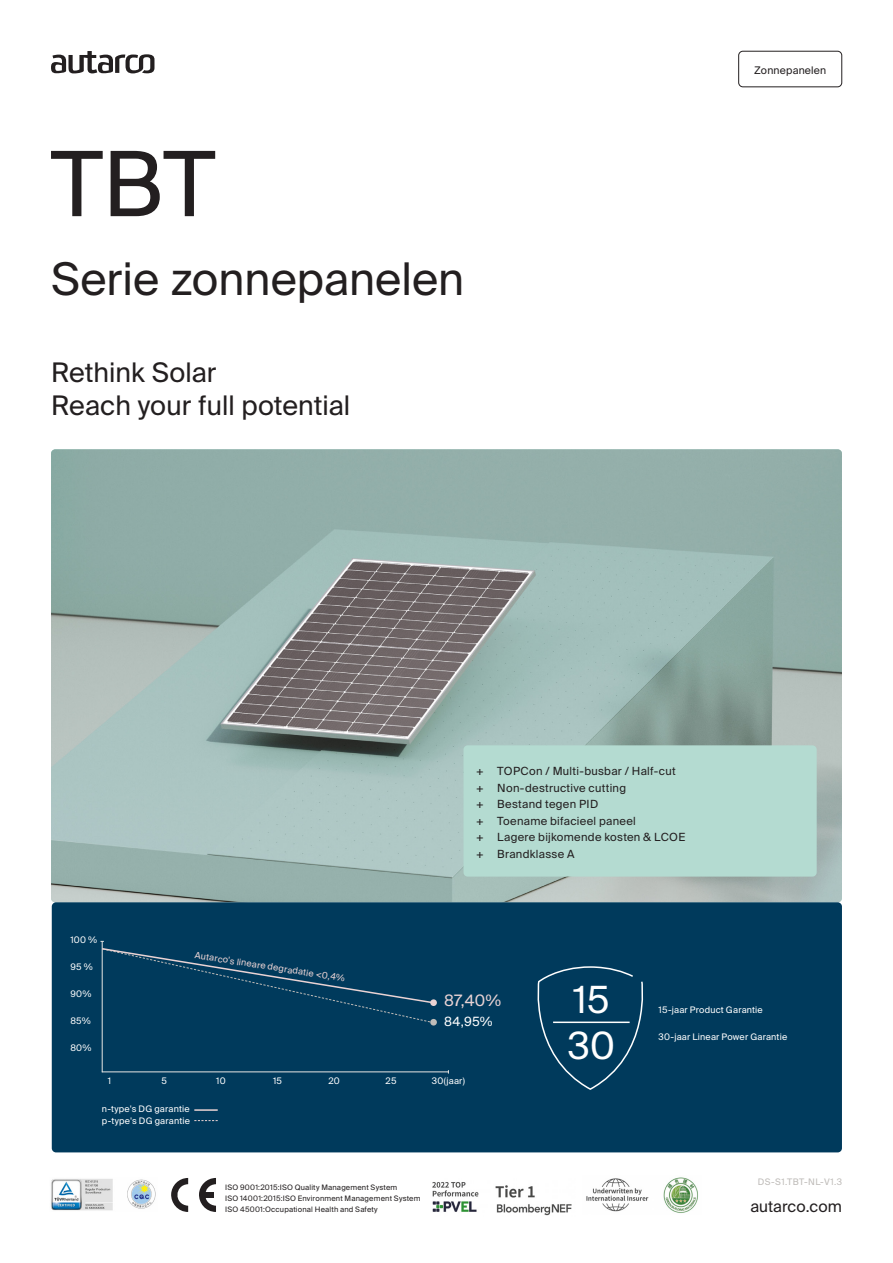
<style>
.page{position:relative;width:893px;height:1263px;background:#fff}
.page>*{position:absolute;margin:0;border:0;box-sizing:border-box;transform-origin:0 0}
.t1{font:90px "Suisse Intl";color:#231f20}
.t2{font:45px "Suisse Intl";color:#231f20}
.t3{font:37.5px "Suisse Intl";color:#fff}
.H3_1{font:27px "Suisse Intl";color:#231f20}
.B_T_1{font:15.75px "Suisse Intl";color:#231f20}
.B_T_1-2{font:15.75px "Suisse Intl";color:#ead3d4}
.B_T_1-3{font:12.75px "Suisse Intl";color:#fff}
.t4{font:11.25px "Suisse Intl";letter-spacing:.025em;color:#231f20}
.Tag_first_page{font:10.5px "Suisse Intl";letter-spacing:.015em;color:#231f20}
.B_T_3{font:9px "Suisse Intl";letter-spacing:.02em;color:#fff}
.B_T_3-2{font:9px "Suisse Intl";color:#ead3d4}
.Paragraph_Style_02{font:9px "Suisse Intl";letter-spacing:.045em;color:#bfbcb9}
.B_T_3-3{font:7.5px "Suisse Intl";letter-spacing:.02em;color:#231f20}
</style>
<div class="page">
<img style="left:51px;top:449px;width:791px;height:453px">
<div style="left:463px;top:745px;width:354px;height:132px;background:#b4dbd1;border-radius:4px"></div>
<div style="left:52px;top:902px;width:790px;height:250px;background:#003a5c;border-radius:4px"></div>
<div style="left:738px;top:51px;width:104px;height:36px;border:1px solid #231f20;border-radius:4px"></div>
<svg style="left:171px;top:1178px;width:17px;height:34px"></svg>
<svg style="left:199px;top:1178px;width:17px;height:34px"></svg>
<div style="left:202px;top:1192px;width:11px;height:5px;background:#231f20"></div>
<hr style="left:102px;top:941px;width:1px;height:131px;background:#e8e6e3">
<hr style="left:102px;top:1071px;width:346px;height:1px;background:#e8e6e3">
<div style="left:430px;top:1019px;width:7px;height:6px;background:#bfbcb9;border-radius:50%"></div>
<svg style="left:100px;top:941px;width:335px;height:82px"></svg>
<div style="left:430px;top:999px;width:7px;height:7px;background:#ead3d4;border-radius:50%"></div>
<hr style="left:194px;top:1109px;width:24px;height:2px;background:#ead3d4">
<svg style="left:194px;top:1120px;width:24px;height:1px"></svg>
<img style="left:51px;top:1179px;width:105px;height:32px">
<img style="left:432px;top:1182px;width:140px;height:34px">
<img style="left:586px;top:1177px;width:112px;height:36px">
<svg style="left:537px;top:966px;width:107px;height:124px"></svg>
<hr style="left:553px;top:1021px;width:77px;height:2px;background:#fff">
<svg style="left:51px;top:51px;width:104px;height:22px"></svg>
<h1 class="t1" style="left:51px;top:132px;width:166px">TBT</h1>
<h2 class="t2" style="left:51px;top:253px;width:415px">Serie zonnepanelen</h2>
<p class="H3_1" style="left:51px;top:357px;width:167px">Rethink Solar</p>
<p class="H3_1" style="left:51px;top:390px;width:301px">Reach your full potential</p>
<p class="Tag_first_page" style="left:754px;top:64px;width:74px">Zonnepanelen</p>
<p class="t4" style="left:476px;top:765px;width:201px">+ TOPCon / Multi-busbar / Half-cut</p>
<p class="t4" style="left:476px;top:781px;width:151px">+ Non-destructive cutting</p>
<p class="t4" style="left:476px;top:798px;width:123px">+ Bestand tegen PID</p>
<p class="t4" style="left:476px;top:814px;width:161px">+ Toename bifacieel paneel</p>
<p class="t4" style="left:476px;top:831px;width:211px">+ Lagere bijkomende kosten &amp; LCOE</p>
<p class="t4" style="left:476px;top:847px;width:100px">+ Brandklasse A</p>
<p class="B_T_3" style="left:70px;top:934px;width:28px">100 %</p>
<p class="B_T_3" style="left:70px;top:961px;width:24px">95 %</p>
<p class="B_T_3" style="left:70px;top:988px;width:23px">90%</p>
<p class="B_T_3" style="left:70px;top:1015px;width:22px">85%</p>
<p class="B_T_3" style="left:70px;top:1042px;width:23px">80%</p>
<p class="B_T_3-2" style="left:196px;top:950px;width:153px;rotate:9deg">Autarco's lineare degradatie &lt;0,4%</p>
<p class="B_T_1-2" style="left:444px;top:991px;width:59px">87,40%</p>
<p class="B_T_1-3" style="left:444px;top:1014px;width:50px">84,95%</p>
<p class="B_T_3" style="left:108px;top:1075px;width:5px">1</p>
<p class="B_T_3" style="left:162px;top:1075px;width:7px">5</p>
<p class="B_T_3" style="left:216px;top:1075px;width:11px">10</p>
<p class="B_T_3" style="left:273px;top:1075px;width:10px">15</p>
<p class="B_T_3" style="left:328px;top:1075px;width:13px">20</p>
<p class="B_T_3" style="left:386px;top:1075px;width:12px">25</p>
<p class="B_T_3" style="left:432px;top:1075px;width:35px">30(jaar)</p>
<p class="B_T_3" style="left:102px;top:1104px;width:89px">n-type's DG garantie</p>
<p class="B_T_3" style="left:102px;top:1116px;width:90px">p-type's DG garantie</p>
<p class="B_T_3-3" style="left:225px;top:1183px;width:174px">ISO 9001:2015:ISO Quality Management System</p>
<p class="B_T_3-3" style="left:225px;top:1194px;width:197px">ISO 14001:2015:ISO Environment Management System</p>
<p class="B_T_3-3" style="left:225px;top:1205px;width:154px">ISO 45001:Occupational Health and Safety</p>
<h2 class="t3" style="left:573px;top:978px;width:38px">15</h2>
<h2 class="t3" style="left:568px;top:1024px;width:49px">30</h2>
<p class="B_T_3" style="left:658px;top:1004px;width:106px">15-jaar Product Garantie</p>
<p class="B_T_3" style="left:658px;top:1031px;width:130px">30-jaar Linear Power Garantie</p>
<p class="Paragraph_Style_02" style="left:758px;top:1177px;width:86px">DS-S1.TBT-NL-V1.3</p>
<p class="B_T_1" style="left:750px;top:1197px;width:93px">autarco.com</p>
</div>
